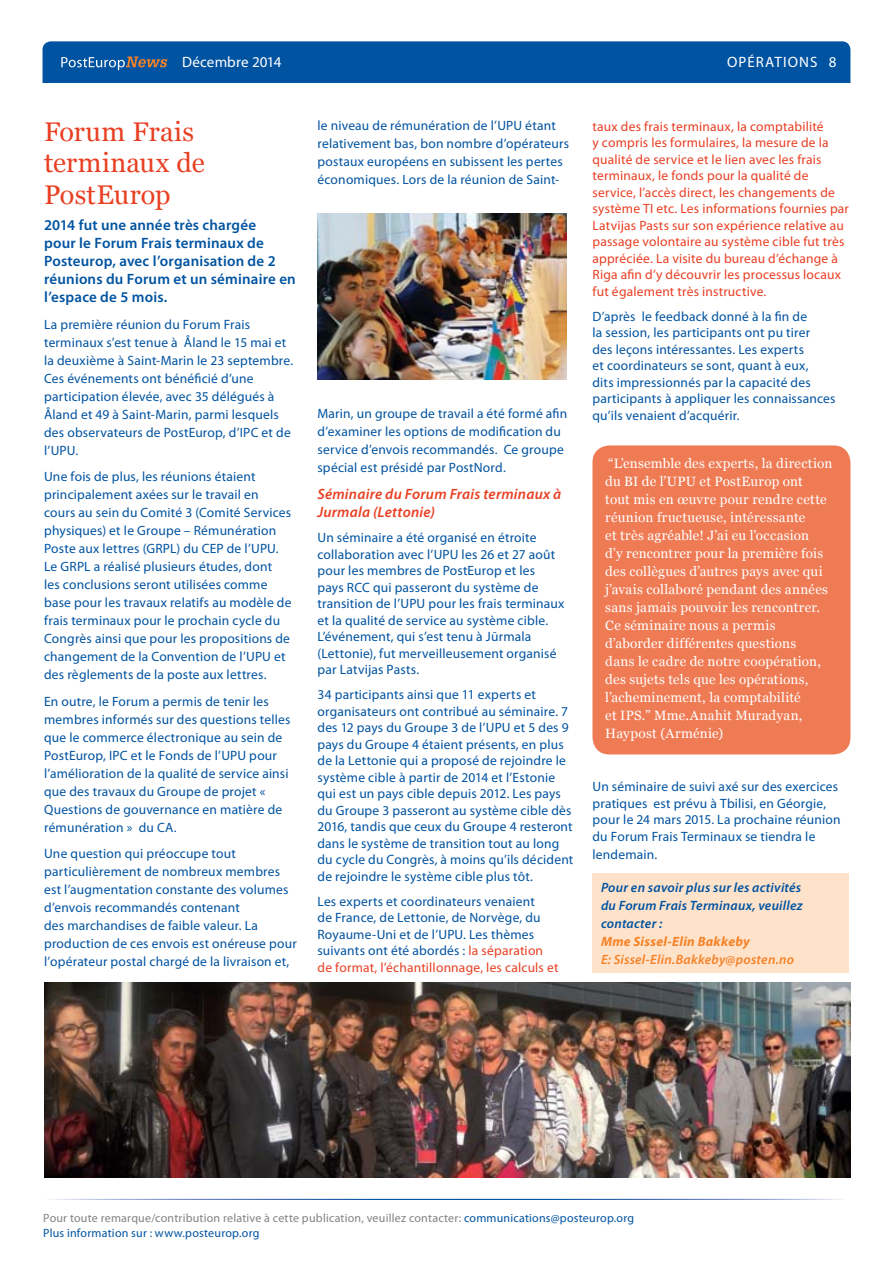
<style>
.page{position:relative;width:893px;height:1263px;background:#fff}
.page>*{position:absolute;margin:0;border:0;box-sizing:border-box;transform-origin:0 0}
.t1{font:27px/31.5px "Georgia";letter-spacing:.01em;color:#e93f22}
.t2{font:600 15px/18px "Myriad Pro";letter-spacing:.01em;color:#0053a1}
.t3{font:italic 600 15px/18px "Myriad Pro";letter-spacing:.015em;color:#e93f22}
.t4{font:15px "Myriad Pro";letter-spacing:.01em;color:#fff}
.t5{font:13.5px/18px "Myriad Pro";letter-spacing:.015em;color:#0053a1}
.t6{font:13.5px/18px "Georgia";letter-spacing:.02em;color:#fff}
.t7{font:13.5px/16.5px "Myriad Pro";letter-spacing:.015em;color:#e93f22}
.t8{font:italic 600 13.5px/18px "Myriad Pro";letter-spacing:.02em;color:#0053a1;text-align:justify}
.t9{font:italic 600 13.5px "Myriad Pro";letter-spacing:.015em;color:#f58227}
.t10{font:italic 700 13.5px "Myriad Pro";letter-spacing:.025em;color:#f58227}
.t11{font:12px/15px "Myriad Pro";letter-spacing:.015em;color:#808285}
.s1{color:#e93f22}
.s2{color:#0053a1}
</style>
<div class="page">
<div style="left:43px;top:41px;width:807px;height:57px;background:#0053a1;border-radius:9px"></div>
<div style="left:37px;top:83px;width:823px;height:17px;background:#fff"></div>
<svg style="left:61px;top:56px;width:106px;height:14px"></svg>
<div style="left:592px;top:873px;width:257px;height:99px;background:#fee2ca"></div>
<img style="left:44px;top:982px;width:806px;height:196px">
<img style="left:317px;top:213px;width:250px;height:167px">
<div style="left:592px;top:445px;width:258px;height:309px;background:#ef7b54;border-radius:17px"></div>
<p class="t4" style="left:727px;top:53px;width:22px">Opérations</p>
<p class="t4" style="left:182px;top:53px;width:101px">Décembre 2014</p>
<p class="t4" style="left:829px;top:52px;width:9px">8</p>
<h1 class="t1" style="left:44px;top:116px;width:162px">Forum Frais terminaux de<br>PostEurop</h1>
<p class="t2" style="left:44px;top:216px;width:253px">2014 fut une année très chargée<br>pour le Forum Frais terminaux de<br>Posteurop, avec l’organisation de 2 réunions du Forum et un séminaire en l’espace de 5 mois.</p>
<p class="t5" style="left:44px;top:315px;width:251px">La première réunion du Forum Frais terminaux s’est tenue à Åland le 15 mai et la deuxième à Saint-Marin le 23 septembre.<br>Ces événements ont bénéficié d’une participation élevée, avec 35 délégués à Åland et 49 à Saint-Marin, parmi lesquels des observateurs de PostEurop, d’IPC et de l’UPU.</p>
<p class="t5" style="left:44px;top:468px;width:249px">Une fois de plus, les réunions étaient principalement axées sur le travail en cours au sein du Comité 3 (Comité Services physiques) et le Groupe – Rémunération Poste aux lettres (GRPL) du CEP de l’UPU.<br>Le GRPL a réalisé plusieurs études, dont<br>les conclusions seront utilisées comme base pour les travaux relatifs au modèle de frais terminaux pour le prochain cycle du Congrès ainsi que pour les propositions de changement de la Convention de l’UPU et des règlements de la poste aux lettres.</p>
<p class="t5" style="left:44px;top:692px;width:248px">En outre, le Forum a permis de tenir les membres informés sur des questions telles que le commerce électronique au sein de PostEurop, IPC et le Fonds de l’UPU pour l’amélioration de la qualité de service ainsi que des travaux du Groupe de projet « Questions de gouvernance en matière de rémunération » du CA.</p>
<p class="t5" style="left:44px;top:845px;width:254px">Une question qui préoccupe tout particulièrement de nombreux membres est l’augmentation constante des volumes d’envois recommandés contenant<br>des marchandises de faible valeur. La production de ces envois est onéreuse pour l’opérateur postal chargé de la livraison et,</p>
<p class="t5" style="left:317px;top:117px;width:253px">le niveau de rémunération de l’UPU étant relativement bas, bon nombre d’opérateurs postaux européens en subissent les pertes économiques. Lors de la réunion de Saint-</p>
<p class="t5" style="left:317px;top:405px;width:251px">Marin, un groupe de travail a été formé afin d’examiner les options de modification du service d’envois recommandés. Ce groupe spécial est présidé par PostNord.</p>
<p class="t3" style="left:317px;top:485px;width:245px">Séminaire du Forum Frais terminaux à<br>Jurmala (Lettonie)</p>
<p class="t5" style="left:317px;top:529px;width:249px;line-height:16.5px">Un séminaire a été organisé en étroite collaboration avec l’UPU les 26 et 27 août pour les membres de PostEurop et les pays RCC qui passeront du système de transition de l’UPU pour les frais terminaux et la qualité de service au système cible.<br>L’événement, qui s’est tenu à Jūrmala (Lettonie), fut merveilleusement organisé par Latvijas Pasts.</p>
<p class="t5" style="left:317px;top:686px;width:257px;line-height:16.5px">34 participants ainsi que 11 experts et organisateurs ont contribué au séminaire. 7 des 12 pays du Groupe 3 de l’UPU et 5 des 9 pays du Groupe 4 étaient présents, en plus de la Lettonie qui a proposé de rejoindre le système cible à partir de 2014 et l’Estonie qui est un pays cible depuis 2012. Les pays du Groupe 3 passeront au système cible dès 2016, tandis que ceux du Groupe 4 resteront dans le système de transition tout au long du cycle du Congrès, à moins qu’ils décident de rejoindre le système cible plus tôt.</p>
<p class="t5" style="left:317px;top:893px;width:242px;line-height:16.5px">Les experts et coordinateurs venaient<br>de France, de Lettonie, de Norvège, du Royaume-Uni et de l’UPU. Les thèmes suivants ont été abordés : <span class="s1">la séparation de format, l’échantillonnage, les calculs et</span></p>
<p class="t7" style="left:592px;top:118px;width:258px">taux des frais terminaux, la comptabilité<br>y compris les formulaires, la mesure de la qualité de service et le lien avec les frais terminaux, le fonds pour la qualité de service, l’accès direct, les changements de système TI etc. Les informations fournies par Latvijas Pasts sur son expérience relative au passage volontaire au système cible fut très appréciée. La visite du bureau d’échange à Riga afin d’y découvrir les processus locaux fut également très instructive.</p>
<p class="t5" style="left:592px;top:308px;width:244px;line-height:16.5px">D’après le feedback donné à la fin de<br>la session, les participants ont pu tirer<br>des leçons intéressantes. Les experts<br>et coordinateurs se sont, quant à eux,<br>dits impressionnés par la capacité des participants à appliquer les connaissances qu’ils venaient d’acquérir.</p>
<p class="t6" style="left:605px;top:455px;width:229px">“L’ensemble des experts, la direction du BI de l’UPU et PostEurop ont<br>tout mis en œuvre pour rendre cette réunion fructueuse, intéressante<br>et très agréable! J’ai eu l’occasion<br>d’y rencontrer pour la première fois des collègues d’autres pays avec qui j’avais collaboré pendant des années sans jamais pouvoir les rencontrer.<br>Ce séminaire nous a permis d’aborder différentes questions<br>dans le cadre de notre coopération, des sujets tels que les opérations, l’acheminement, la comptabilité<br>et IPS.” Mme.Anahit Muradyan, Haypost (Arménie)</p>
<p class="t5" style="left:592px;top:778px;width:250px;line-height:16.5px">Un séminaire de suivi axé sur des exercices pratiques est prévu à Tbilisi, en Géorgie, pour le 24 mars 2015. La prochaine réunion du Forum Frais Terminaux se tiendra le</p>
<p class="t5" style="left:592px;top:845px;width:66px">lendemain.</p>
<p class="t8" style="left:601px;top:878px;width:203px">Pour en savoir plus sur les activités du Forum Frais Terminaux, veuillez contacter :</p>
<p class="t10" style="left:601px;top:932px;width:150px">Mme Sissel-Elin Bakkeby</p>
<p class="t9" style="left:601px;top:951px;width:195px">E: Sissel-Elin.Bakkeby@posten.no</p>
<p class="t11" style="left:43px;top:1211px;width:592px">Pour toute remarque/contribution relative à cette publication, veuillez contacter: <span class="s2">communications@posteurop.org<br>Plus information sur : www.posteurop.org</span></p>
</div>
